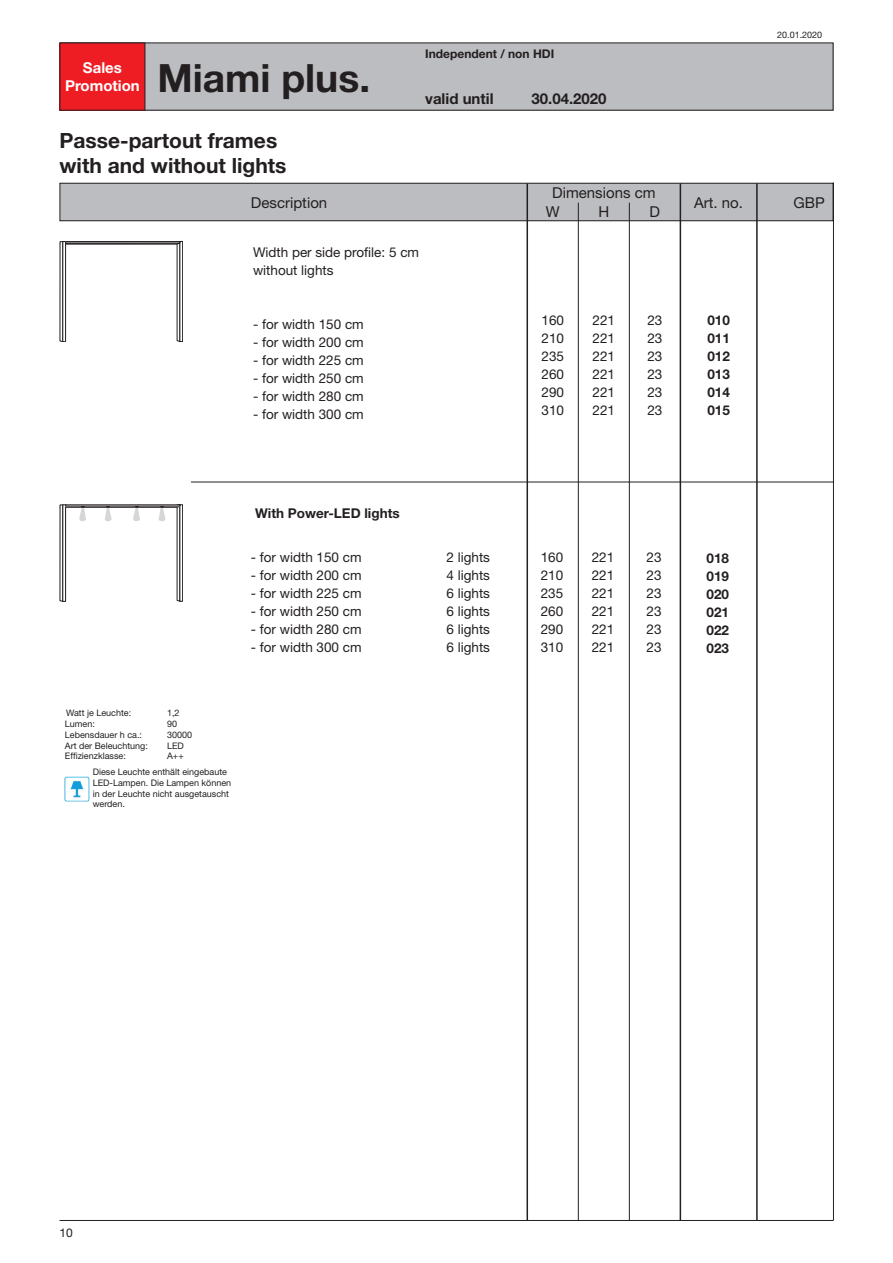
<style>
.page{position:relative;width:893px;height:1263px;background:#fff}
.page>*{position:absolute;margin:0;border:0;box-sizing:border-box;transform-origin:0 0}
.t1{font:700 39px "Helvetica Neue LT";color:#231f20}
.t2{font:700 21px/25.2px "Helvetica Neue LT";color:#231f20}
.t3{font:15px/19.2px "Helvetica Neue LT";color:#231f20}
.t4{font:700 15px "Helvetica Neue LT";color:#231f20}
.t5{font:700 15px/18px "Helvetica Neue LT";color:#fff;text-align:center}
.t6{font:13.5px/18px "Helvetica Neue LT";color:#231f20;text-align:justify}
.t7{font:700 13.5px/18px "Helvetica Neue LT";color:#231f20;text-align:justify}
.t8{font:700 12px "Helvetica Neue LT";color:#231f20}
.t9{font:12px "Helvetica Neue LT";color:#231f20}
.t10{font:9px/10.9px "Helvetica Neue LT";color:#231f20}
</style>
<div class="page">
<div style="left:60px;top:43px;width:773px;height:67px;background:#bcbdc0"></div>
<div style="left:60px;top:43px;width:773px;height:68px;border:1px solid #231f20"></div>
<div style="left:60px;top:183px;width:773px;height:38px;background:#bcbdc0"></div>
<div style="left:60px;top:183px;width:773px;height:38px;border:1px solid #231f20"></div>
<hr style="left:60px;top:1220px;width:773px;height:1px;background:#231f20">
<hr style="left:833px;top:182px;width:1px;height:1038px;background:#231f20">
<hr style="left:756px;top:183px;width:2px;height:1037px;background:#231f20">
<hr style="left:680px;top:183px;width:1px;height:1037px;background:#231f20">
<hr style="left:629px;top:203px;width:1px;height:1017px;background:#231f20">
<hr style="left:578px;top:203px;width:1px;height:1017px;background:#231f20">
<hr style="left:526px;top:183px;width:2px;height:1037px;background:#231f20">
<div style="left:60px;top:43px;width:85px;height:67px;background:#ee1d23"></div>
<div style="left:180px;top:241px;width:3px;height:101px;border:1px solid #231f20"></div>
<svg style="left:59px;top:241px;width:122px;height:101px"></svg>
<div style="left:63px;top:241px;width:3px;height:101px;border:1px solid #231f20"></div>
<div style="left:65px;top:241px;width:115px;height:2px;border:1px solid #231f20"></div>
<div style="left:180px;top:504px;width:3px;height:97px;border:1px solid #231f20"></div>
<svg style="left:59px;top:504px;width:122px;height:98px"></svg>
<hr style="left:191px;top:482px;width:643px;height:1px;background:#231f20">
<img style="left:65px;top:776px;width:25px;height:25px">
<p class="t5" style="left:65px;top:59px;width:76px">Sales<br>Promotion</p>
<h1 class="t1" style="left:157px;top:54px;width:214px">Miami plus.</h1>
<h2 class="t2" style="left:60px;top:127px;width:229px">Passe-partout frames with and without lights</h2>
<p class="t8" style="left:425px;top:47px;width:131px">Independent / non HDI</p>
<p class="t4" style="left:425px;top:89px;width:70px">valid until</p>
<p class="t4" style="left:532px;top:89px;width:77px">30.04.2020</p>
<p class="t3" style="left:251px;top:193px;width:78px">Description</p>
<p class="t3" style="left:546px;top:183px;width:111px;text-indent:6px">Dimensions cm<br>W</p>
<p class="t3" style="left:598px;top:202px;width:12px">H</p>
<p class="t3" style="left:650px;top:202px;width:12px">D</p>
<p class="t6" style="left:253px;top:243px;width:168px">Width per side profile: 5 cm without lights</p>
<p class="t6" style="left:253px;top:315px;width:112px">- for width 150 cm</p>
<p class="t6" style="left:253px;top:333px;width:112px">- for width 200 cm</p>
<p class="t6" style="left:253px;top:351px;width:112px">- for width 225 cm</p>
<p class="t6" style="left:253px;top:369px;width:112px">- for width 250 cm</p>
<p class="t6" style="left:253px;top:387px;width:112px">- for width 280 cm</p>
<p class="t6" style="left:253px;top:405px;width:112px">- for width 300 cm</p>
<p class="t6" style="left:542px;top:311px;width:24px">160<br>210<br>235<br>260<br>290<br>310</p>
<p class="t6" style="left:593px;top:311px;width:24px">221<br>221<br>221<br>221<br>221<br>221</p>
<p class="t6" style="left:647px;top:311px;width:17px">23<br>23<br>23<br>23<br>23<br>23</p>
<p class="t10" style="left:777px;top:30px;width:47px">20.01.2020</p>
<p class="t3" style="left:694px;top:193px;width:50px">Art. no.</p>
<p class="t3" style="left:794px;top:193px;width:33px">GBP</p>
<p class="t7" style="left:707px;top:311px;width:24px">010<br>011<br>012<br>013<br>014<br>015</p>
<p class="t7" style="left:255px;top:504px;width:146px">With Power-LED lights</p>
<p class="t6" style="left:251px;top:548px;width:112px">- for width 150 cm</p>
<p class="t6" style="left:251px;top:566px;width:112px">- for width 200 cm</p>
<p class="t6" style="left:251px;top:584px;width:112px">- for width 225 cm</p>
<p class="t6" style="left:251px;top:602px;width:112px">- for width 250 cm</p>
<p class="t6" style="left:251px;top:620px;width:112px">- for width 280 cm</p>
<p class="t6" style="left:251px;top:638px;width:112px">- for width 300 cm</p>
<p class="t10" style="left:66px;top:707px;width:67px">Watt je Leuchte:</p>
<p class="t10" style="left:65px;top:729px;width:85px">Lebensdauer h ca.:<br>Art der Beleuchtung:</p>
<p class="t10" style="left:93px;top:748px;width:136px;line-height:15.9px;text-indent:-28px">Effizienzklasse:<br>Diese Leuchte enthält eingebaute</p>
<p class="t10" style="left:93px;top:777px;width:140px">LED-Lampen. Die Lampen können in der Leuchte nicht ausgetauscht werden.</p>
<p class="t10" style="left:167px;top:707px;width:27px">1,2<br>90<br>30000<br>LED</p>
<p class="t10" style="left:167px;top:750px;width:18px">A++</p>
<p class="t10" style="left:65px;top:718px;width:32px">Lumen:</p>
<p class="t6" style="left:446px;top:548px;width:45px">2 lights 4 lights 6 lights 6 lights 6 lights 6 lights</p>
<p class="t6" style="left:541px;top:548px;width:24px">160<br>210<br>235<br>260<br>290<br>310</p>
<p class="t6" style="left:592px;top:548px;width:24px">221<br>221<br>221<br>221<br>221<br>221</p>
<p class="t6" style="left:647px;top:548px;width:17px">23<br>23<br>23<br>23<br>23<br>23</p>
<p class="t7" style="left:707px;top:549px;width:24px">018<br>019<br>020<br>021<br>022<br>023</p>
<p class="t9" style="left:60px;top:1226px;width:15px">10</p>
</div>
